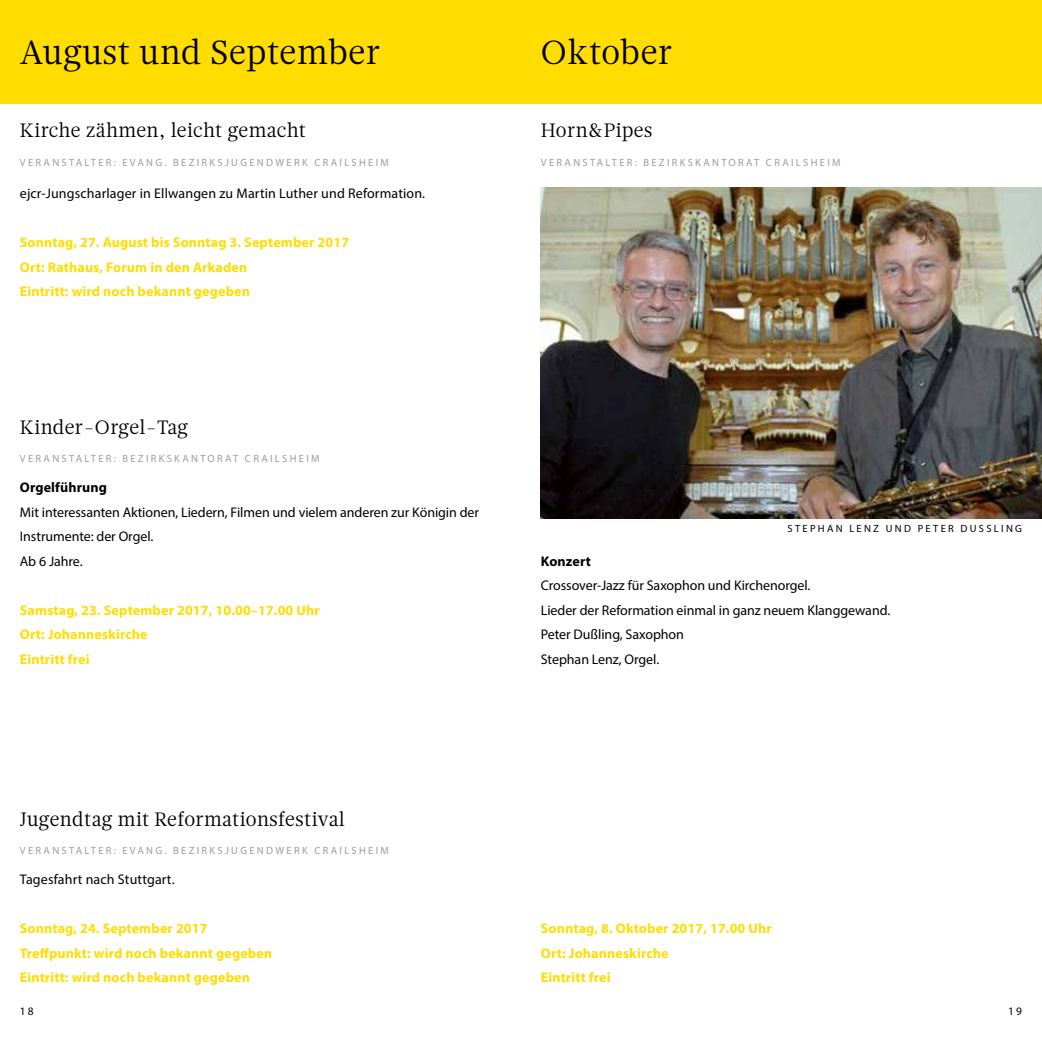
<style>
.page{position:relative;width:1042px;height:1042px;background:#fff}
.page>*{position:absolute;margin:0;border:0;box-sizing:border-box;transform-origin:0 0}
.t1{font:33.25px "Glosa Headline";letter-spacing:.025em;color:#000}
.t2{font:19.25px "Glosa Headline";letter-spacing:.015em;color:#000}
.t3{font:700 14px/24.5px "Myriad Pro";letter-spacing:.01em;color:#fd0}
.t4{font:14px/24.5px "Myriad Pro";letter-spacing:-.005em;color:#000}
.t5{font:700 14px "Myriad Pro";letter-spacing:.01em;color:#000}
.t6{font:11.38px "Myriad Pro";color:#000}
.t7{font:10.5px "Myriad Pro";letter-spacing:.22em;color:#9d9d9c}
.t8{font:10.5px "Myriad Pro";letter-spacing:.22em;color:#000}
</style>
<div class="page">
<img style="left:541px;top:188px;width:501px;height:330px">
<div style="left:0;top:0;width:1042px;height:103px;background:#fd0"></div>
<h1 class="t1" style="left:20px;top:31px;width:362px">August und September</h1>
<h1 class="t1" style="left:541px;top:31px;width:133px">Oktober</h1>
<h2 class="t2" style="left:20px;top:118px;width:288px">Kirche zähmen, leicht gemacht</h2>
<p class="t7" style="left:20px;top:155px;width:370px">VERANSTALTER: EVANG. BEZIRKSJUGENDWERK CRAILSHEIM</p>
<p class="t4" style="left:20px;top:181px;width:407px">ejcr-Jungscharlager in Ellwangen zu Martin Luther und Reformation.</p>
<p class="t3" style="left:20px;top:230px;width:331px">Sonntag, 27. August bis Sonntag 3. September 2017<br>Ort: Rathaus, Forum in den Arkaden<br>Eintritt: wird noch bekannt gegeben</p>
<h2 class="t2" style="left:20px;top:415px;width:170px">Kinder-Orgel-Tag</h2>
<p class="t7" style="left:20px;top:452px;width:301px">VERANSTALTER: BEZIRKSKANTORAT CRAILSHEIM</p>
<p class="t5" style="left:20px;top:478px;width:89px">Orgelführung</p>
<p class="t4" style="left:20px;top:500px;width:461px">Mit interessanten Aktionen, Liedern, Filmen und vielem anderen zur Königin der<br>Instrumente: der Orgel.<br>Ab 6 Jahre.</p>
<p class="t3" style="left:20px;top:597px;width:301px">Samstag, 23. September 2017, 10.00–17.00 Uhr<br>Ort: Johanneskirche<br>Eintritt frei</p>
<h2 class="t2" style="left:20px;top:807px;width:326px">Jugendtag mit Reformationsfestival</h2>
<p class="t7" style="left:20px;top:844px;width:370px">VERANSTALTER: EVANG. BEZIRKSJUGENDWERK CRAILSHEIM</p>
<p class="t4" style="left:20px;top:867px;width:156px">Tagesfahrt nach Stuttgart.</p>
<p class="t3" style="left:20px;top:916px;width:254px">Sonntag, 24. September 2017<br>Treffpunkt: wird noch bekannt gegeben<br>Eintritt: wird noch bekannt gegeben</p>
<h2 class="t2" style="left:541px;top:118px;width:113px">Horn&amp;Pipes</h2>
<p class="t7" style="left:541px;top:155px;width:301px">VERANSTALTER: BEZIRKSKANTORAT CRAILSHEIM</p>
<p class="t8" style="left:787px;top:522px;width:236px">STEPHAN LENZ UND PETER DUSSLING</p>
<p class="t5" style="left:541px;top:552px;width:52px">Konzert</p>
<p class="t4" style="left:541px;top:573px;width:351px">Crossover-Jazz für Saxophon und Kirchenorgel.<br>Lieder der Reformation einmal in ganz neuem Klanggewand.<br>Peter Dußling, Saxophon<br>Stephan Lenz, Orgel.</p>
<p class="t3" style="left:541px;top:916px;width:232px">Sonntag, 8. Oktober 2017, 17.00 Uhr<br>Ort: Johanneskirche<br>Eintritt frei</p>
<p class="t6" style="left:20px;top:1004px;width:15px">18</p>
<p class="t6" style="left:1008px;top:1004px;width:15px">19</p>
</div>
